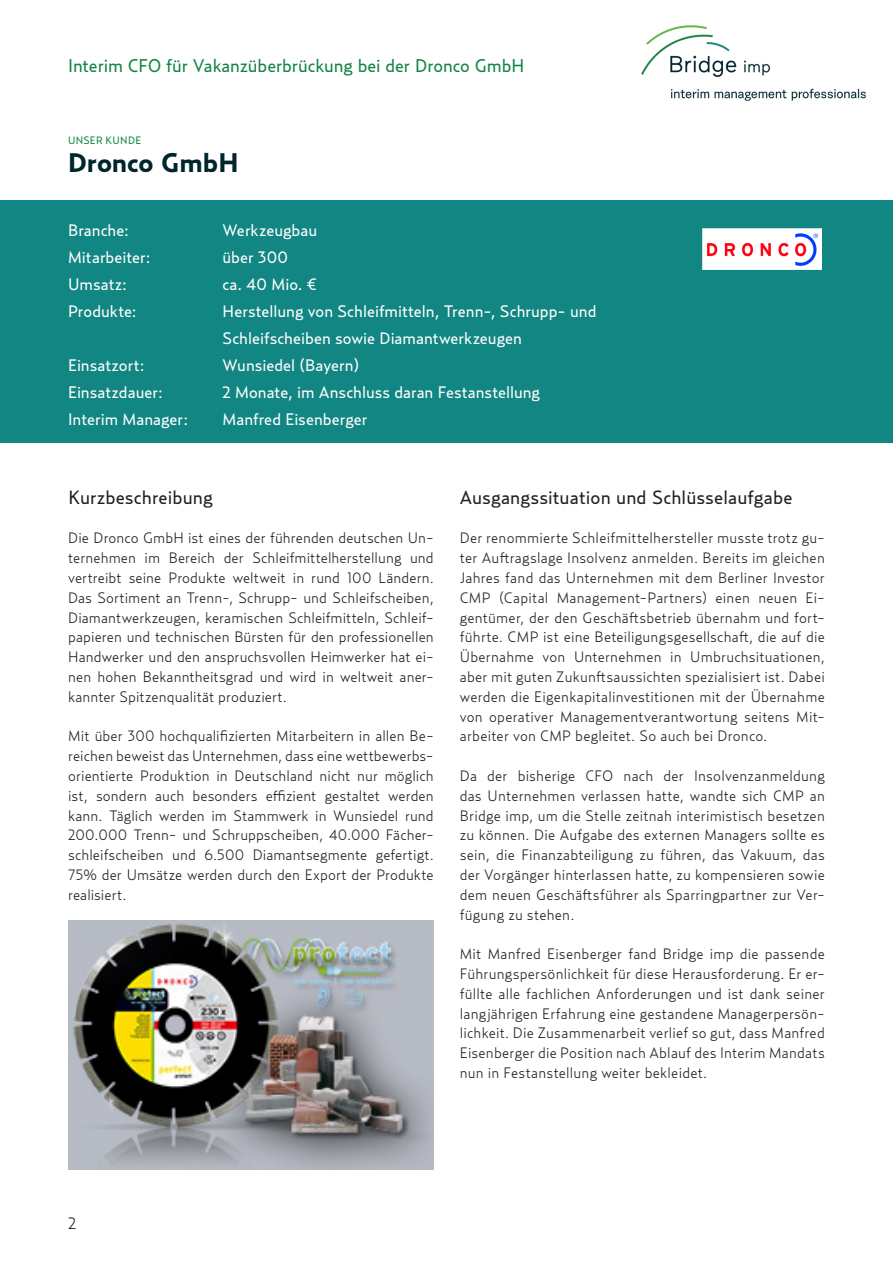
<style>
.page{position:relative;width:893px;height:1263px;background:#fff}
.page>*{position:absolute;margin:0;border:0;box-sizing:border-box;transform-origin:0 0}
.H4{font:700 26.7px "Relay";letter-spacing:-.005em;color:#00252c;scale:1.04 1}
.H5{font:18.9px "Relay";letter-spacing:.005em;color:#231f20}
.t1{font:18.3px "Relay";letter-spacing:-.005em;color:#148446}
.Kasten_Fakten{font:16.5px/27px "Relay";color:#fff}
.Seitenummer{font:300 16.5px "Relay";color:#231f20}
.Mengentext{font:300 15px/19.8px "Relay";letter-spacing:.01em;color:#231f20;text-align:justify}
.t2{font:10.65px "Relay";letter-spacing:.025em;color:#148446}
</style>
<div class="page">
<img style="left:641px;top:25px;width:225px;height:76px">
<div style="left:0;top:200px;width:893px;height:243px;background:#128683"></div>
<img style="left:68px;top:920px;width:366px;height:249px">
<img style="left:703px;top:228px;width:118px;height:41px">
<p class="t1" style="left:68px;top:54px;width:458px">Interim CFO für Vakanzüberbrückung bei der Dronco GmbH</p>
<p class="t2" style="left:68px;top:134px;width:75px">UNSER KUNDE</p>
<p class="H4" style="left:68px;top:147px;width:165px">Dronco GmbH</p>
<p class="Kasten_Fakten" style="left:68px;top:216px;width:62px">Branche:</p>
<p class="Kasten_Fakten" style="left:223px;top:216px;width:96px">Werkzeugbau</p>
<p class="Kasten_Fakten" style="left:68px;top:243px;width:84px">Mitarbeiter:</p>
<p class="Kasten_Fakten" style="left:223px;top:243px;width:67px">über 300</p>
<p class="Kasten_Fakten" style="left:68px;top:270px;width:60px">Umsatz:</p>
<p class="Kasten_Fakten" style="left:223px;top:270px;width:96px">ca. 40 Mio. €</p>
<p class="Kasten_Fakten" style="left:68px;top:297px;width:70px">Produkte:</p>
<p class="Kasten_Fakten" style="left:223px;top:297px;width:375px">Herstellung von Schleifmitteln, Trenn-, Schrupp- und<br>Schleifscheiben sowie Diamantwerkzeugen</p>
<p class="Kasten_Fakten" style="left:68px;top:351px;width:78px">Einsatzort:</p>
<p class="Kasten_Fakten" style="left:223px;top:351px;width:138px">Wunsiedel (Bayern)</p>
<p class="Kasten_Fakten" style="left:68px;top:378px;width:96px">Einsatzdauer:</p>
<p class="Kasten_Fakten" style="left:223px;top:378px;width:319px">2 Monate, im Anschluss daran Festanstellung</p>
<p class="Kasten_Fakten" style="left:68px;top:405px;width:122px">Interim Manager:</p>
<p class="Kasten_Fakten" style="left:223px;top:405px;width:147px">Manfred Eisenberger</p>
<p class="H5" style="left:69px;top:486px;width:146px">Kurzbeschreibung</p>
<p class="H5" style="left:460px;top:486px;width:334px">Ausgangssituation und Schlüsselaufgabe</p>
<p class="Mengentext" style="left:68px;top:528px;width:367px">Die Dronco GmbH ist eines der führenden deutschen Un&shy;ternehmen im Bereich der Schleifmittelherstellung und vertreibt seine Produkte weltweit in rund 100 Ländern.<br>Das Sortiment an Trenn-, Schrupp- und Schleifscheiben, Diamantwerkzeugen, keramischen Schleifmitteln, Schleif&shy;papieren und technischen Bürsten für den professionellen Handwerker und den anspruchsvollen Heimwerker hat ei&shy;nen hohen Bekanntheitsgrad und wird in weltweit aner&shy;kannter Spitzenqualität produziert.</p>
<p class="Mengentext" style="left:68px;top:726px;width:367px">Mit über 300 hochqualifizierten Mitarbeitern in allen Be&shy;reichen beweist das Unternehmen, dass eine wettbewerbs&shy;orientierte Produktion in Deutschland nicht nur möglich ist, sondern auch besonders effizient gestaltet werden kann. Täglich werden im Stammwerk in Wunsiedel rund 200.000 Trenn- und Schruppscheiben, 40.000 Fächer&shy;schleifscheiben und 6.500 Diamantsegmente gefertigt.<br>75% der Umsätze werden durch den Export der Produkte realisiert.</p>
<p class="Mengentext" style="left:460px;top:528px;width:367px">Der renommierte Schleifmittelhersteller musste trotz gu&shy;ter Auftragslage Insolvenz anmelden. Bereits im gleichen Jahres fand das Unternehmen mit dem Berliner Investor CMP (Capital Management-Partners) einen neuen Ei&shy;gentümer, der den Geschäftsbetrieb übernahm und fort&shy;führte. CMP ist eine Beteiligungsgesellschaft, die auf die Übernahme von Unternehmen in Umbruchsituationen, aber mit guten Zukunftsaussichten spezialisiert ist. Dabei werden die Eigenkapitalinvestitionen mit der Übernahme von operativer Managementverantwortung seitens Mit&shy;arbeiter von CMP begleitet. So auch bei Dronco.</p>
<p class="Mengentext" style="left:460px;top:765px;width:367px">Da der bisherige CFO nach der Insolvenzanmeldung das Unternehmen verlassen hatte, wandte sich CMP an Bridge imp, um die Stelle zeitnah interimistisch besetzen zu können. Die Aufgabe des externen Managers sollte es sein, die Finanzabteiligung zu führen, das Vakuum, das der Vorgänger hinterlassen hatte, zu kompensieren sowie dem neuen Geschäftsführer als Sparringpartner zur Ver&shy;fügung zu stehen.</p>
<p class="Mengentext" style="left:460px;top:944px;width:367px">Mit Manfred Eisenberger fand Bridge imp die passende Führungspersönlichkeit für diese Herausforderung. Er er&shy;füllte alle fachlichen Anforderungen und ist dank seiner langjährigen Erfahrung eine gestandene Managerpersön&shy;lichkeit. Die Zusammenarbeit verlief so gut, dass Manfred Eisenberger die Position nach Ablauf des Interim Mandats nun in Festanstellung weiter bekleidet.</p>
<p class="Seitenummer" style="left:68px;top:1213px;width:10px">2</p>
</div>
